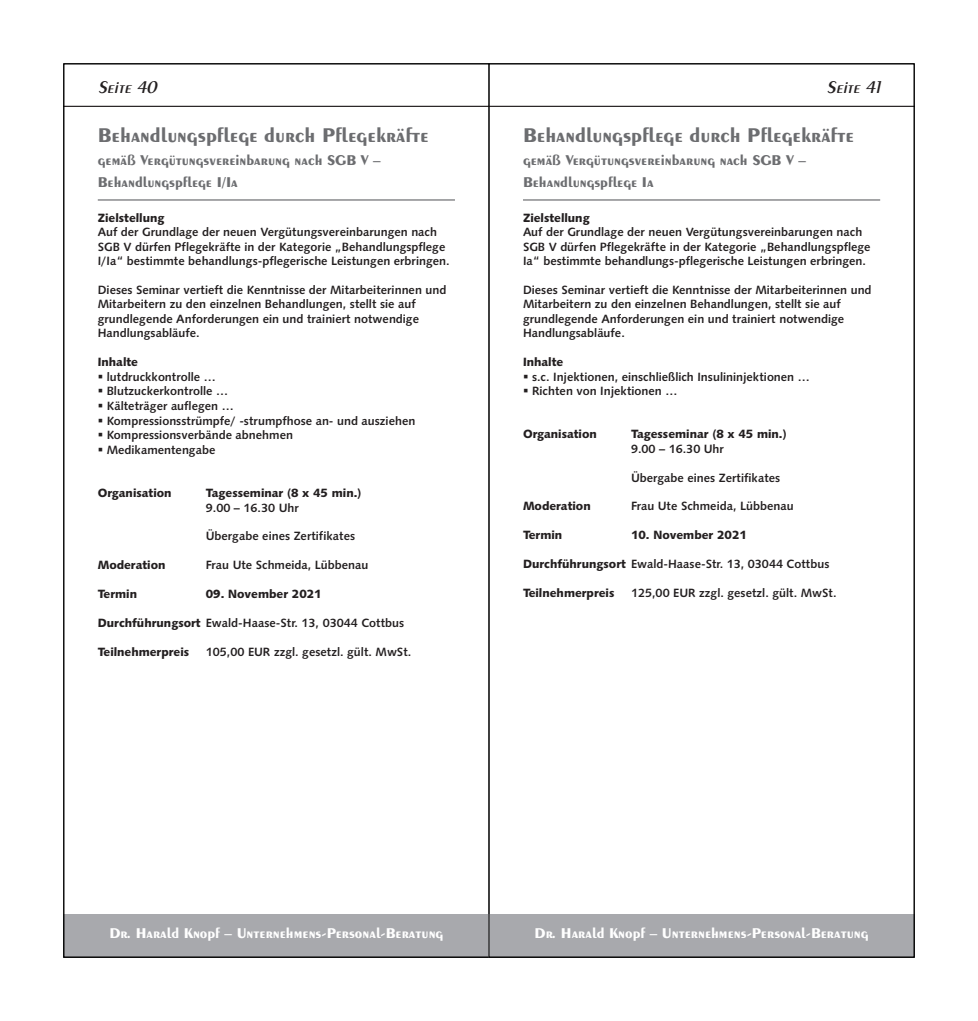
<style>
.page{position:relative;width:978px;height:1021px;background:#fff}
.page>*{position:absolute;margin:0;border:0;box-sizing:border-box;transform-origin:0 0}
.t1{font:700 21px "Exotic 350 BT";color:#6c6d70}
.t2{font:italic 600 18px "Exotic 350 BT";color:#231f20}
.t3{font:700 15px/22.5px "Exotic 350 BT";color:#6c6d70}
.t4{font:700 15px "Exotic 350 BT";color:#fff}
.t5{font:12px/14.4px "Humanist 531 BT Bold A";color:#231f20}
.t6{font:12px "Humanist 531 BT Black A";color:#231f20}
.s1{font-family:"Humanist 531 BT Black A"}
</style>
<div class="page">
<div style="left:64px;top:914px;width:425px;height:43px;background:#a8a9ad"></div>
<hr style="left:64px;top:106px;width:425px;height:1px;background:#231f20">
<hr style="left:98px;top:199px;width:357px;height:1px;background:#6c6d70">
<hr style="left:523px;top:199px;width:357px;height:1px;background:#6c6d70">
<div style="left:489px;top:914px;width:425px;height:43px;background:#a8a9ad"></div>
<hr style="left:489px;top:106px;width:425px;height:1px;background:#231f20">
<h2 class="t2" style="left:98px;top:81px;width:64px">Seite 40</h2>
<h1 class="t1" style="left:98px;top:128px;width:333px">Behandlungspflege durch Pflegekräfte</h1>
<p class="t3" style="left:98px;top:150px;width:284px">gemäß Vergütungsvereinbarung nach SGB V –<br>Behandlungspflege I/Ia</p>
<p class="t6" style="left:98px;top:213px;width:68px">Zielstellung</p>
<p class="t5" style="left:98px;top:226px;width:353px">Auf der Grundlage der neuen Vergütungsvereinbarungen nach<br>SGB V dürfen Pflegekräfte in der Kategorie „Behandlungspflege<br>I/Ia“ bestimmte behandlungs-pflegerische Leistungen erbringen.</p>
<p class="t5" style="left:98px;top:283px;width:350px">Dieses Seminar vertieft die Kenntnisse der Mitarbeiterinnen und Mitarbeitern zu den einzelnen Behandlungen, stellt sie auf grundlegende Anforderungen ein und trainiert notwendige Handlungsabläufe.</p>
<p class="t6" style="left:98px;top:357px;width:42px">Inhalte</p>
<p class="t5" style="left:98px;top:370px;width:120px">▪ lutdruckkontrolle …</p>
<p class="t5" style="left:98px;top:385px;width:132px">▪ Blutzuckerkontrolle …</p>
<p class="t5" style="left:98px;top:400px;width:137px">▪ Kälteträger auflegen …</p>
<p class="t5" style="left:98px;top:414px;width:319px">▪ Kompressionsstrümpfe/ -strumpfhose an- und ausziehen</p>
<p class="t5" style="left:98px;top:429px;width:197px">▪ Kompressionsverbände abnehmen</p>
<p class="t5" style="left:98px;top:444px;width:119px">▪ Medikamentengabe</p>
<p class="t6" style="left:98px;top:488px;width:75px">Organisation</p>
<p class="t6" style="left:206px;top:488px;width:157px">Tagesseminar (8 x 45 min.)</p>
<p class="t5" style="left:206px;top:501px;width:94px">9.00 – 16.30 Uhr</p>
<p class="t5" style="left:206px;top:530px;width:151px">Übergabe eines Zertifikates</p>
<p class="t6" style="left:98px;top:560px;width:69px">Moderation</p>
<p class="t5" style="left:206px;top:559px;width:164px">Frau Ute Schmeida, Lübbenau</p>
<p class="t6" style="left:98px;top:589px;width:41px">Termin</p>
<p class="t6" style="left:206px;top:589px;width:117px">09. November 2021</p>
<p class="t5" style="left:98px;top:616px;width:308px"><span class="s1">Durchführungsort</span> Ewald-Haase-Str. 13, 03044 Cottbus</p>
<p class="t6" style="left:98px;top:647px;width:93px">Teilnehmerpreis</p>
<p class="t5" style="left:206px;top:645px;width:207px">105,00 EUR zzgl. gesetzl. gült. MwSt.</p>
<h2 class="t2" style="left:827px;top:81px;width:58px">Seite 41</h2>
<h1 class="t1" style="left:523px;top:128px;width:333px">Behandlungspflege durch Pflegekräfte</h1>
<p class="t3" style="left:523px;top:150px;width:284px">gemäß Vergütungsvereinbarung nach SGB V –<br>Behandlungspflege Ia</p>
<p class="t6" style="left:523px;top:213px;width:68px">Zielstellung</p>
<p class="t5" style="left:523px;top:226px;width:349px">Auf der Grundlage der neuen Vergütungsvereinbarungen nach<br>SGB V dürfen Pflegekräfte in der Kategorie „Behandlungspflege<br>Ia“ bestimmte behandlungs-pflegerische Leistungen erbringen.</p>
<p class="t5" style="left:523px;top:283px;width:350px">Dieses Seminar vertieft die Kenntnisse der Mitarbeiterinnen und Mitarbeitern zu den einzelnen Behandlungen, stellt sie auf grundlegende Anforderungen ein und trainiert notwendige Handlungsabläufe.</p>
<p class="t6" style="left:523px;top:357px;width:42px">Inhalte</p>
<p class="t5" style="left:523px;top:370px;width:288px">▪ s.c. Injektionen, einschließlich Insulininjektionen …</p>
<p class="t5" style="left:523px;top:385px;width:156px">▪ Richten von Injektionen …</p>
<p class="t6" style="left:523px;top:429px;width:75px">Organisation</p>
<p class="t6" style="left:631px;top:429px;width:157px">Tagesseminar (8 x 45 min.)</p>
<p class="t5" style="left:631px;top:442px;width:94px">9.00 – 16.30 Uhr</p>
<p class="t5" style="left:631px;top:471px;width:151px">Übergabe eines Zertifikates</p>
<p class="t6" style="left:523px;top:501px;width:69px">Moderation</p>
<p class="t5" style="left:631px;top:500px;width:164px">Frau Ute Schmeida, Lübbenau</p>
<p class="t6" style="left:523px;top:530px;width:41px">Termin</p>
<p class="t6" style="left:631px;top:530px;width:117px">10. November 2021</p>
<p class="t5" style="left:523px;top:558px;width:308px"><span class="s1">Durchführungsort</span> Ewald-Haase-Str. 13, 03044 Cottbus</p>
<p class="t6" style="left:523px;top:588px;width:93px">Teilnehmerpreis</p>
<p class="t5" style="left:631px;top:587px;width:207px">125,00 EUR zzgl. gesetzl. gült. MwSt.</p>
<p class="t4" style="left:109px;top:927px;width:335px">Dr. Harald Knopf – Unternehmens-Personal-Beratung</p>
<p class="t4" style="left:535px;top:927px;width:335px">Dr. Harald Knopf – Unternehmens-Personal-Beratung</p>
</div>
